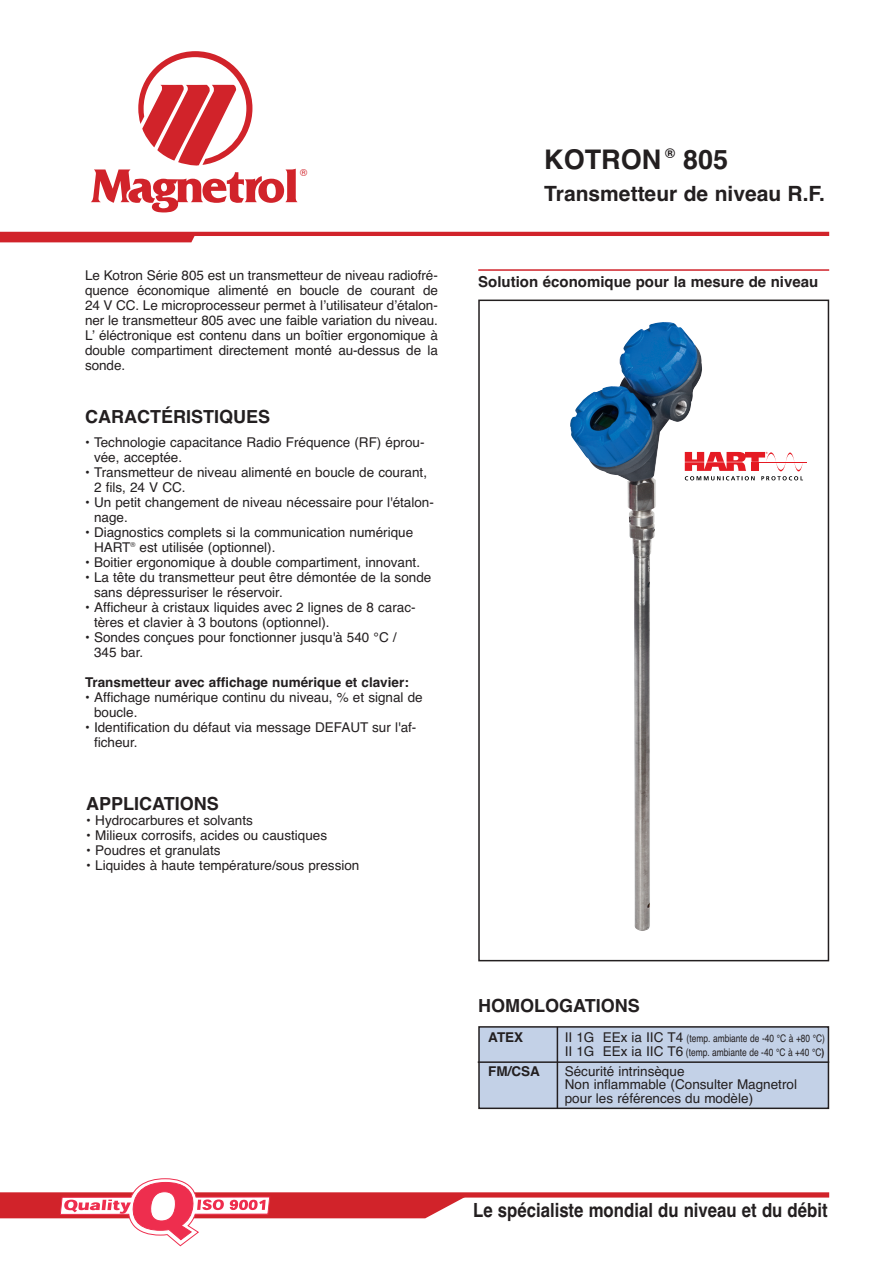
<style>
.page{position:relative;width:893px;height:1263px;background:#fff}
.page>*{position:absolute;margin:0;border:0;box-sizing:border-box;transform-origin:0 0}
.t1{font:700 27px "Helvetica";color:#231f20}
.t2{font:700 21px "Helvetica";color:#231f20}
.t3{font:700 19.5px "Helvetica";color:#231f20;scale:.86 1}
.t4{font:700 18px "Helvetica";color:#231f20}
.t5{font:700 15px "Helvetica";color:#231f20}
.t6{font:13.5px/15px "Helvetica";color:#231f20}
.t7{font:700 13.5px "Helvetica";color:#231f20}
.t8{font:10.5px/14px "Helvetica";color:#231f20;scale:.8 1}
.t9{font:9.6px "Helvetica";color:#d1232a}
.s1{font-size:13.5px}
.s2{font-weight:700}
</style>
<div class="page">
<svg style="left:91px;top:51px;width:206px;height:161px"></svg>
<hr style="left:478px;top:269px;width:351px;height:2px;background:#d1232a">
<svg style="left:0;top:236px;width:195px;height:6px"></svg>
<hr style="left:0;top:232px;width:829px;height:4px;background:#d1232a">
<div style="left:0;top:1192px;width:829px;height:5px;background:#d1232a"></div>
<div style="left:479px;top:1027px;width:349px;height:81px;background:#c3d1e7"></div>
<div style="left:478px;top:1026px;width:351px;height:83px;border:2px solid #231f20"></div>
<hr style="left:557px;top:1027px;width:1px;height:81px;background:#231f20">
<hr style="left:478px;top:1061px;width:351px;height:2px;background:#231f20">
<svg style="left:0;top:1178px;width:468px;height:69px"></svg>
<div style="left:478px;top:300px;width:351px;height:661px;border:2px solid #231f20"></div>
<hr style="left:759px;top:462px;width:48px;height:1px;background:#e51a23">
<svg style="left:703px;top:452px;width:100px;height:28px"></svg>
<img style="left:570px;top:322px;width:133px;height:609px">
<p class="t9" style="left:300px;top:167px;width:9px">®</p>
<p class="t6" style="left:85px;top:268px;width:354px;text-align:justify">Le Kotron Série 805 est un transmetteur de niveau radiofré&shy;quence économique alimenté en boucle de courant de 24 V CC. Le microprocesseur permet à l’utilisateur d’étalon&shy;ner le transmetteur 805 avec une faible variation du niveau.<br>L’ éléctronique est contenu dans un boîtier ergonomique à double compartiment directement monté au-dessus de la sonde.</p>
<h3 class="t4" style="left:85px;top:407px;width:187px">CARACTÉRISTIQUES</h3>
<p class="t6" style="left:94px;top:435px;width:332px;text-indent:-9px">• Technologie capacitance Radio Fréquence (RF) éprou&shy;vée, acceptée.</p>
<p class="t6" style="left:94px;top:465px;width:335px;text-indent:-9px">• Transmetteur de niveau alimenté en boucle de courant,<br>2 fils, 24 V CC.</p>
<p class="t6" style="left:94px;top:495px;width:341px;text-indent:-9px">• Un petit changement de niveau nécessaire pour l'étalon&shy;nage.</p>
<p class="t6" style="left:94px;top:525px;width:321px;text-indent:-9px">• Diagnostics complets si la communication numérique<br>HART<sup>®</sup> est utilisée (optionnel).</p>
<p class="t6" style="left:85px;top:555px;width:337px">• Boitier ergonomique à double compartiment, innovant.</p>
<p class="t6" style="left:94px;top:570px;width:339px;text-indent:-9px">• La tête du transmetteur peut être démontée de la sonde sans dépressuriser le réservoir.</p>
<p class="t6" style="left:94px;top:600px;width:323px;text-indent:-9px">• Afficheur à cristaux liquides avec 2 lignes de 8 carac&shy;tères et clavier à 3 boutons (optionnel).</p>
<p class="t6" style="left:94px;top:630px;width:304px;text-indent:-9px">• Sondes conçues pour fonctionner jusqu'à 540 °C /<br>345 bar.</p>
<p class="t7" style="left:85px;top:674px;width:325px">Transmetteur avec affichage numérique et clavier:</p>
<p class="t6" style="left:94px;top:690px;width:330px;text-indent:-9px">• Affichage numérique continu du niveau, % et signal de boucle.</p>
<p class="t6" style="left:94px;top:720px;width:324px;text-indent:-9px">• Identification du défaut via message DEFAUT sur l'af&shy;ficheur.</p>
<h3 class="t4" style="left:86px;top:793px;width:134px">APPLICATIONS</h3>
<p class="t6" style="left:86px;top:813px;width:168px">• Hydrocarbures et solvants</p>
<p class="t6" style="left:86px;top:828px;width:242px">• Milieux corrosifs, acides ou caustiques</p>
<p class="t6" style="left:86px;top:843px;width:136px">• Poudres et granulats</p>
<p class="t6" style="left:86px;top:858px;width:275px">• Liquides à haute température/sous pression</p>
<h1 class="t1" style="left:544px;top:144px;width:185px">KOTRON <sup>®</sup> 805</h1>
<h2 class="t2" style="left:544px;top:182px;width:282px">Transmetteur de niveau R.F.</h2>
<p class="t5" style="left:478px;top:273px;width:342px">Solution économique pour la mesure de niveau</p>
<h3 class="t4" style="left:478px;top:995px;width:163px">HOMOLOGATIONS</h3>
<p class="t7" style="left:488px;top:1029px;width:37px">ATEX</p>
<p class="t8" style="left:565px;top:1031px;width:327px"><span class="s1">II 1G EEx ia IIC T4</span> (temp. ambiante de -40 °C à +80 °C)<br><span class="s1">II 1G EEx ia IIC T6</span> (temp. ambiante de -40 °C à +40 °C<span class="s2">)</span></p>
<p class="t7" style="left:488px;top:1063px;width:53px">FM/CSA</p>
<p class="t6" style="left:565px;top:1064px;width:234px;line-height:13.5px">Sécurité intrinsèque<br>Non inflammable (Consulter Magnetrol pour les références du modèle)</p>
<h3 class="t3" style="left:473px;top:1199px;width:414px">Le spécialiste mondial du niveau et du débit</h3>
</div>
